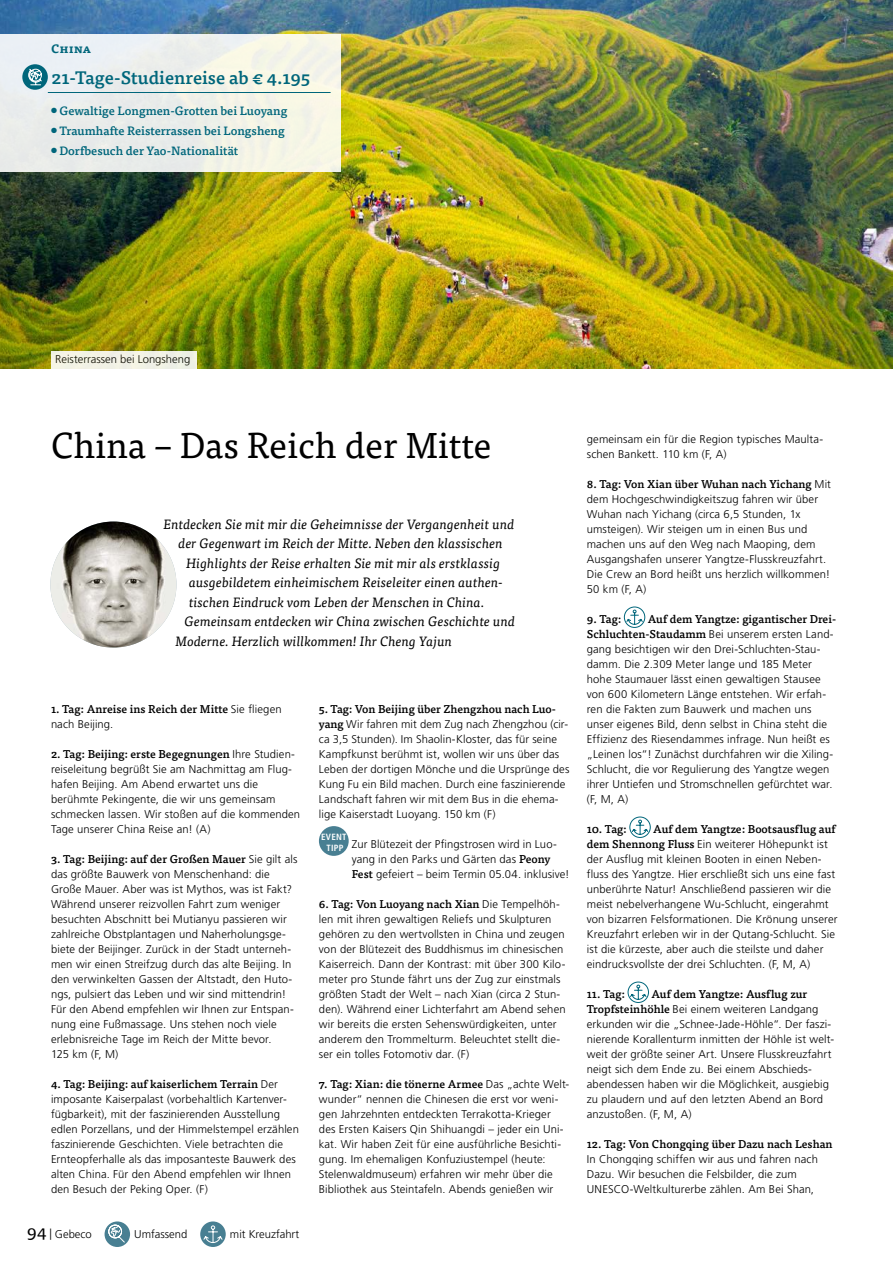
<style>
.page{position:relative;width:893px;height:1263px;background:#fff}
.page>*{position:absolute;margin:0;border:0;box-sizing:border-box;transform-origin:0 0}
.t1{font:36px "Tisa OT";color:#000}
.t2{font:500 18px "Tisa OT";color:#00667b}
.t3{font:italic 13.5px "Tisa OT";letter-spacing:.005em;color:#000}
.t4{font:500 12px "Tisa OT";color:#00667b}
.t5{font:700 12px "Tisa OT";color:#00667b}
.t6{font:300 11.25px/15px "Frutiger LT Pro";letter-spacing:.01em;color:#000}
.t7{font:500 11.25px "Tisa OT";color:#000}
.t8{font:700 condensed 9px "Frutiger LT Pro";letter-spacing:.03em;color:#fff}
.s1{font-family:"Frutiger LT Pro";font-weight:300}
.s2{font-family:"Tisa OT";font-weight:400;font-size:18px}
.s3{font-family:"Tisa OT";font-weight:500}
</style>
<div class="page">
<img style="left:0;top:0;width:893px;height:368px">
<div style="left:0;top:34px;width:341px;height:138px;background:linear-gradient(to right,#e6eaf0,#f7f6e5)"></div>
<div style="left:319px;top:826px;width:30px;height:30px;background:#487f92;border-radius:50%"></div>
<div style="left:624px;top:607px;width:21px;height:21px;border:1px solid #00667b;border-radius:50%"></div>
<svg style="left:626px;top:609px;width:17px;height:16px"></svg>
<div style="left:629px;top:817px;width:22px;height:21px;border:1px solid #00667b;border-radius:50%"></div>
<svg style="left:631px;top:819px;width:18px;height:16px"></svg>
<div style="left:628px;top:982px;width:21px;height:21px;border:1px solid #00667b;border-radius:50%"></div>
<svg style="left:629px;top:984px;width:18px;height:16px"></svg>
<hr style="left:48px;top:92px;width:283px;height:1px;background:#00667b">
<svg style="left:22px;top:64px;width:26px;height:26px"></svg>
<svg style="left:28px;top:65px;width:14px;height:21px"></svg>
<div style="left:51px;top:351px;width:145px;height:17px;background:#f2f2e5"></div>
<img style="left:50px;top:521px;width:126px;height:127px;border-radius:63px">
<svg style="left:200px;top:1221px;width:26px;height:26px"></svg>
<svg style="left:203px;top:1225px;width:20px;height:18px"></svg>
<div style="left:105px;top:1221px;width:25px;height:26px;background:#487f92;border-radius:50%"></div>
<svg style="left:108px;top:1224px;width:18px;height:19px"></svg>
<p class="t5" style="left:51px;top:41px;width:42px">China</p>
<h2 class="t2" style="left:52px;top:66px;width:260px">21-Tage-Studienreise ab € 4.195</h2>
<p class="t4" style="left:51px;top:103px;width:238px">● Gewaltige Longmen-Grotten bei Luoyang</p>
<p class="t4" style="left:51px;top:123px;width:235px">● Traumhafte Reisterrassen bei Longsheng</p>
<p class="t4" style="left:51px;top:143px;width:189px">● Dorfbesuch der Yao-Nationalität</p>
<p class="t6" style="left:55px;top:352px;width:137px">Reisterrassen bei Longsheng</p>
<h1 class="t1" style="left:51px;top:424px;width:442px">China – Das Reich der Mitte</h1>
<p class="t3" style="left:164px;top:516px;width:353px">Entdecken Sie mit mir die Geheimnisse der Vergangenheit und</p>
<p class="t3" style="left:179px;top:536px;width:326px">der Gegenwart im Reich der Mitte. Neben den klassischen</p>
<p class="t3" style="left:186px;top:555px;width:316px">Highlights der Reise erhalten Sie mit mir als erstklassig</p>
<p class="t3" style="left:189px;top:575px;width:316px">ausgebildetem einheimischem Reiseleiter einen authen-</p>
<p class="t3" style="left:189px;top:594px;width:297px">tischen Eindruck vom Leben der Menschen in China.</p>
<p class="t3" style="left:185px;top:614px;width:332px">Gemeinsam entdecken wir China zwischen Geschichte und</p>
<p class="t3" style="left:176px;top:633px;width:278px">Moderne. Herzlich willkommen! Ihr Cheng Yajun</p>
<p class="t7" style="left:51px;top:702px;width:232px">1. Tag: Anreise ins Reich der Mitte <span class="s1">Sie fliegen</span></p>
<p class="t6" style="left:51px;top:717px;width:64px">nach Beijing.</p>
<p class="t7" style="left:51px;top:747px;width:245px">2. Tag: Beijing: erste Begegnungen <span class="s1">Ihre Studien-</span></p>
<p class="t6" style="left:51px;top:762px;width:251px">reiseleitung begrüßt Sie am Nachmittag am Flug&shy;hafen Beijing. Am Abend erwartet uns die berühmte Pekingente, die wir uns gemeinsam schmecken lassen. Wir stoßen auf die kommenden Tage unserer China Reise an! (A)</p>
<p class="t7" style="left:51px;top:852px;width:248px">3. Tag: Beijing: auf der Großen Mauer <span class="s1">Sie gilt als</span></p>
<p class="t6" style="left:51px;top:867px;width:244px">das größte Bauwerk von Menschenhand: die Große Mauer. Aber was ist Mythos, was ist Fakt?<br>Während unserer reizvollen Fahrt zum weniger besuchten Abschnitt bei Mutianyu passieren wir zahlreiche Obstplantagen und Naherholungsge&shy;biete der Beijinger. Zurück in der Stadt unterneh&shy;men wir einen Streifzug durch das alte Beijing. In den verwinkelten Gassen der Altstadt, den Huto&shy;ngs, pulsiert das Leben und wir sind mittendrin!<br>Für den Abend empfehlen wir Ihnen zur Entspan&shy;nung eine Fußmassage. Uns stehen noch viele erlebnisreiche Tage im Reich der Mitte bevor.<br>125 km (F, M)</p>
<p class="t7" style="left:51px;top:1077px;width:228px">4. Tag: Beijing: auf kaiserlichem Terrain <span class="s1">Der</span></p>
<p class="t6" style="left:51px;top:1092px;width:249px">imposante Kaiserpalast (vorbehaltlich Kartenver&shy;fügbarkeit), mit der faszinierenden Ausstellung edlen Porzellans, und der Himmelstempel erzählen faszinierende Geschichten. Viele betrachten die Ernteopferhalle als das imposanteste Bauwerk des alten China. Für den Abend empfehlen wir Ihnen den Besuch der Peking Oper. (F)</p>
<p class="t6" style="left:27px;top:1227px;width:66px"><span class="s2">94</span> | Gebeco</p>
<p class="t6" style="left:134px;top:1227px;width:55px">Umfassend</p>
<p class="t6" style="left:230px;top:1227px;width:71px">mit Kreuzfahrt</p>
<p class="t7" style="left:319px;top:702px;width:239px">5. Tag: Von Beijing über Zhengzhou nach Luo-</p>
<p class="t6" style="left:319px;top:717px;width:252px"><span class="s3">yang</span> Wir fahren mit dem Zug nach Zhengzhou (cir&shy;ca 3,5 Stunden). Im Shaolin-Kloster, das für seine Kampfkunst berühmt ist, wollen wir uns über das Leben der dortigen Mönche und die Ursprünge des Kung Fu ein Bild machen. Durch eine faszinierende Landschaft fahren wir mit dem Bus in die ehema&shy;lige Kaiserstadt Luoyang. 150 km (F)</p>
<p class="t8" style="left:321px;top:832px;width:27px">EVENT</p>
<p class="t6" style="left:352px;top:837px;width:219px;text-indent:-25px"><sub>TIPP</sub> Zur Blütezeit der Pfingstrosen wird in Luo&shy;yang in den Parks und Gärten das <span class="s3">Peony<br>Fest</span> gefeiert – beim Termin 05.04. inklusive!</p>
<p class="t7" style="left:319px;top:897px;width:242px">6. Tag: Von Luoyang nach Xian <span class="s1">Die Tempelhöh-</span></p>
<p class="t6" style="left:319px;top:912px;width:248px">len mit ihren gewaltigen Reliefs und Skulpturen gehören zu den wertvollsten in China und zeugen von der Blütezeit des Buddhismus im chinesischen Kaiserreich. Dann der Kontrast: mit über 300 Kilo&shy;meter pro Stunde fährt uns der Zug zur einstmals größten Stadt der Welt – nach Xian (circa 2 Stun&shy;den). Während einer Lichterfahrt am Abend sehen wir bereits die ersten Sehenswürdigkeiten, unter anderem den Trommelturm. Beleuchtet stellt die&shy;ser ein tolles Fotomotiv dar. (F)</p>
<p class="t7" style="left:319px;top:1077px;width:252px">7. Tag: Xian: die tönerne Armee <span class="s1">Das „achte Welt-</span></p>
<p class="t6" style="left:319px;top:1092px;width:246px">wunder“ nennen die Chinesen die erst vor weni&shy;gen Jahrzehnten entdeckten Terrakotta-Krieger des Ersten Kaisers Qin Shihuangdi – jeder ein Uni&shy;kat. Wir haben Zeit für eine ausführliche Besichti&shy;gung. Im ehemaligen Konfuziustempel (heute:<br>Stelenwaldmuseum) erfahren wir mehr über die Bibliothek aus Steintafeln. Abends genießen wir</p>
<p class="t6" style="left:587px;top:432px;width:238px">gemeinsam ein für die Region typisches Maulta&shy;schen Bankett. 110 km (F, A)</p>
<p class="t7" style="left:587px;top:477px;width:246px">8. Tag: Von Xian über Wuhan nach Yichang <span class="s1">Mit</span></p>
<p class="t6" style="left:587px;top:492px;width:245px">dem Hochgeschwindigkeitszug fahren wir über Wuhan nach Yichang (circa 6,5 Stunden, 1x umsteigen). Wir steigen um in einen Bus und machen uns auf den Weg nach Maoping, dem Ausgangshafen unserer Yangtze-Flusskreuzfahrt.<br>Die Crew an Bord heißt uns herzlich willkommen!<br>50 km (F, A)</p>
<p class="t7" style="left:587px;top:612px;width:36px">9. Tag:</p>
<p class="t7" style="left:648px;top:612px;width:190px">Auf dem Yangtze: gigantischer Drei-</p>
<p class="t6" style="left:587px;top:627px;width:248px"><span class="s3">Schluchten-Staudamm</span> Bei unserem ersten Land&shy;gang besichtigen wir den Drei-Schluchten-Stau&shy;damm. Die 2.309 Meter lange und 185 Meter hohe Staumauer lässt einen gewaltigen Stausee von 600 Kilometern Länge entstehen. Wir erfah&shy;ren die Fakten zum Bauwerk und machen uns unser eigenes Bild, denn selbst in China steht die Effizienz des Riesendammes infrage. Nun heißt es „Leinen los“! Zunächst durchfahren wir die Xiling-Schlucht, die vor Regulierung des Yangtze wegen ihrer Untiefen und Stromschnellen gefürchtet war. (F, M, A)</p>
<p class="t7" style="left:587px;top:822px;width:41px">10. Tag:</p>
<p class="t7" style="left:653px;top:822px;width:184px">Auf dem Yangtze: Bootsausflug auf</p>
<p class="t6" style="left:587px;top:837px;width:252px"><span class="s3">dem Shennong Fluss</span> Ein weiterer Höhepunkt ist der Ausflug mit kleinen Booten in einen Neben&shy;fluss des Yangtze. Hier erschließt sich uns eine fast unberührte Natur! Anschließend passieren wir die meist nebelverhangene Wu-Schlucht, eingerahmt von bizarren Felsformationen. Die Krönung unserer Kreuzfahrt erleben wir in der Qutang-Schlucht. Sie ist die kürzeste, aber auch die steilste und daher eindrucksvollste der drei Schluchten. (F, M, A)</p>
<p class="t7" style="left:587px;top:987px;width:40px">11. Tag:</p>
<p class="t7" style="left:651px;top:987px;width:157px">Auf dem Yangtze: Ausflug zur</p>
<p class="t6" style="left:587px;top:1002px;width:249px"><span class="s3">Tropfsteinhöhle</span> Bei einem weiteren Landgang erkunden wir die „Schnee-Jade-Höhle“. Der faszi&shy;nierende Korallenturm inmitten der Höhle ist welt&shy;weit der größte seiner Art. Unsere Flusskreuzfahrt neigt sich dem Ende zu. Bei einem Abschieds&shy;abendessen haben wir die Möglichkeit, ausgiebig zu plaudern und auf den letzten Abend an Bord anzustoßen. (F, M, A)</p>
<p class="t7" style="left:587px;top:1137px;width:247px">12. Tag: Von Chongqing über Dazu nach Leshan</p>
<p class="t6" style="left:587px;top:1152px;width:233px">In Chongqing schiffen wir aus und fahren nach<br>Dazu. Wir besuchen die Felsbilder, die zum<br>UNESCO-Weltkulturerbe zählen. Am Bei Shan,</p>
</div>
